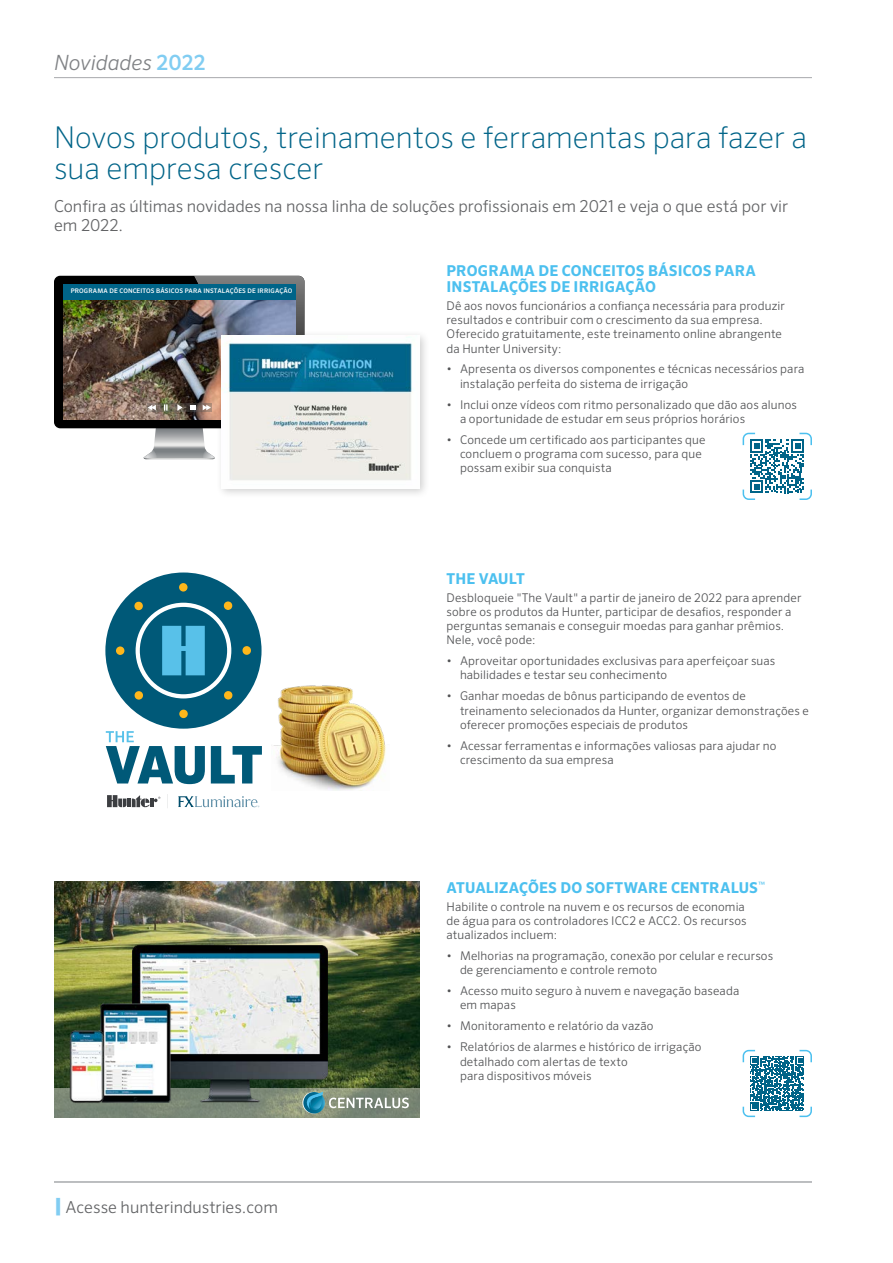
<style>
.page{position:relative;width:893px;height:1263px;background:#fff}
.page>*{position:absolute;margin:0;border:0;box-sizing:border-box;transform-origin:0 0}
.t1{font:200 30px/31.5px "Sero Pro";color:#006488}
.t2{font:italic 300 21px "Sero Pro";color:#808285}
.t3{font:300 16.5px/19.5px "Sero Pro";color:#636466}
.t4{font:700 15px/16.5px "Sero Pro";letter-spacing:.01em;color:#4cc0ef}
.t5{font:300 12px/14.2px "Sero Pro";letter-spacing:.01em;color:#515254}
.t6{font:500 6.3px "Sero Pro";letter-spacing:.02em;color:#fff}
.s1{font-weight:500;font-style:normal;color:#81cdf2}
.s2{font-weight:900;font-size:19.5px;color:#81cdf2}
</style>
<div class="page">
<hr style="left:54px;top:77px;width:758px;height:1px;background:#a7a9ac">
<hr style="left:54px;top:1181px;width:758px;height:2px;background:#a7a9ac">
<div style="left:54px;top:276px;width:251px;height:152px;background:#000;border-radius:6px"></div>
<img style="left:63px;top:300px;width:79px;height:119px">
<div style="left:63px;top:284px;width:233px;height:16px;background:#006488"></div>
<img style="left:142px;top:276px;width:163px;height:183px">
<div style="left:216px;top:330px;width:214px;height:169px;background:#000;opacity:.19"></div>
<img style="left:222px;top:335px;width:198px;height:153px">
<svg style="left:743px;top:433px;width:69px;height:67px"></svg>
<img style="left:54px;top:881px;width:365px;height:207px">
<svg style="left:54px;top:1088px;width:365px;height:29px;background:#7d8976"></svg>
<img style="left:133px;top:945px;width:195px;height:157px">
<img style="left:97px;top:1003px;width:77px;height:99px">
<img style="left:68px;top:1029px;width:37px;height:74px">
<svg style="left:329px;top:1097px;width:80px;height:11px"></svg>
<svg style="left:302px;top:1092px;width:22px;height:21px"></svg>
<svg style="left:303px;top:1092px;width:22px;height:21px"></svg>
<svg style="left:306px;top:1091px;width:17px;height:20px"></svg>
<svg style="left:743px;top:1050px;width:69px;height:67px"></svg>
<img style="left:273px;top:685px;width:113px;height:105px">
<svg style="left:211px;top:746px;width:51px;height:37px"></svg>
<svg style="left:106px;top:731px;width:99px;height:53px"></svg>
<div style="left:105px;top:572px;width:157px;height:157px;background:#005978;border-radius:50%"></div>
<svg style="left:116px;top:583px;width:135px;height:135px"></svg>
<svg style="left:107px;top:795px;width:53px;height:12px"></svg>
<svg style="left:178px;top:796px;width:81px;height:11px"></svg>
<h2 class="t2" style="left:54px;top:50px;width:153px">Novidades <span class="s1">2022</span></h2>
<h1 class="t1" style="left:54px;top:121px;width:754px">Novos produtos, treinamentos e ferramentas para fazer a sua empresa crescer</h1>
<h3 class="t3" style="left:54px;top:196px;width:736px">Confira as últimas novidades na nossa linha de soluções profissionais em 2021 e veja o que está por vir em 2022.</h3>
<p class="t4" style="left:447px;top:263px;width:311px">PROGRAMA DE CONCEITOS BÁSICOS PARA<br>INSTALAÇÕES DE IRRIGAÇÃO</p>
<p class="t5" style="left:446px;top:298px;width:340px">Dê aos novos funcionários a confiança necessária para produzir resultados e contribuir com o crescimento da sua empresa.<br>Oferecido gratuitamente, este treinamento online abrangente da Hunter University:</p>
<p class="t5" style="left:460px;top:362px;width:346px;text-indent:-14px">• Apresenta os diversos componentes e técnicas necessários para instalação perfeita do sistema de irrigação</p>
<p class="t5" style="left:460px;top:397px;width:338px;text-indent:-14px">• Inclui onze vídeos com ritmo personalizado que dão aos alunos a oportunidade de estudar em seus próprios horários</p>
<p class="t5" style="left:460px;top:432px;width:247px;text-indent:-14px">• Concede um certificado aos participantes que concluem o programa com sucesso, para que possam exibir sua conquista</p>
<p class="t6" style="left:71px;top:287px;width:223px">PROGRAMA DE CONCEITOS BÁSICOS PARA INSTALAÇÕES DE IRRIGAÇÃO</p>
<p class="t4" style="left:447px;top:571px;width:80px">THE VAULT</p>
<p class="t5" style="left:446px;top:590px;width:356px">Desbloqueie "The Vault" a partir de janeiro de 2022 para aprender sobre os produtos da Hunter, participar de desafios, responder a perguntas semanais e conseguir moedas para ganhar prêmios.<br>Nele, você pode:</p>
<p class="t5" style="left:460px;top:654px;width:317px;text-indent:-14px">• Aproveitar oportunidades exclusivas para aperfeiçoar suas habilidades e testar seu conhecimento</p>
<p class="t5" style="left:460px;top:689px;width:350px;text-indent:-14px">• Ganhar moedas de bônus participando de eventos de treinamento selecionados da Hunter, organizar demonstrações e oferecer promoções especiais de produtos</p>
<p class="t5" style="left:460px;top:738px;width:318px;text-indent:-14px">• Acessar ferramentas e informações valiosas para ajudar no crescimento da sua empresa</p>
<h3 class="t3" style="left:54px;top:1197px;width:225px"><span class="s2">|</span> Acesse hunterindustries.com</h3>
<p class="t4" style="left:447px;top:880px;width:320px">ATUALIZAÇÕES DO SOFTWARE CENTRALUS<sup>™</sup></p>
<p class="t5" style="left:446px;top:899px;width:301px">Habilite o controle na nuvem e os recursos de economia de água para os controladores ICC2 e ACC2. Os recursos atualizados incluem:</p>
<p class="t5" style="left:460px;top:948px;width:315px;text-indent:-14px">• Melhorias na programação, conexão por celular e recursos de gerenciamento e controle remoto</p>
<p class="t5" style="left:460px;top:983px;width:281px;text-indent:-14px">• Acesso muito seguro à nuvem e navegação baseada em mapas</p>
<p class="t5" style="left:446px;top:1019px;width:209px">• Monitoramento e relatório da vazão</p>
<p class="t5" style="left:460px;top:1040px;width:243px;text-indent:-14px">• Relatórios de alarmes e histórico de irrigação detalhado com alertas de texto<br>para dispositivos móveis</p>
</div>
